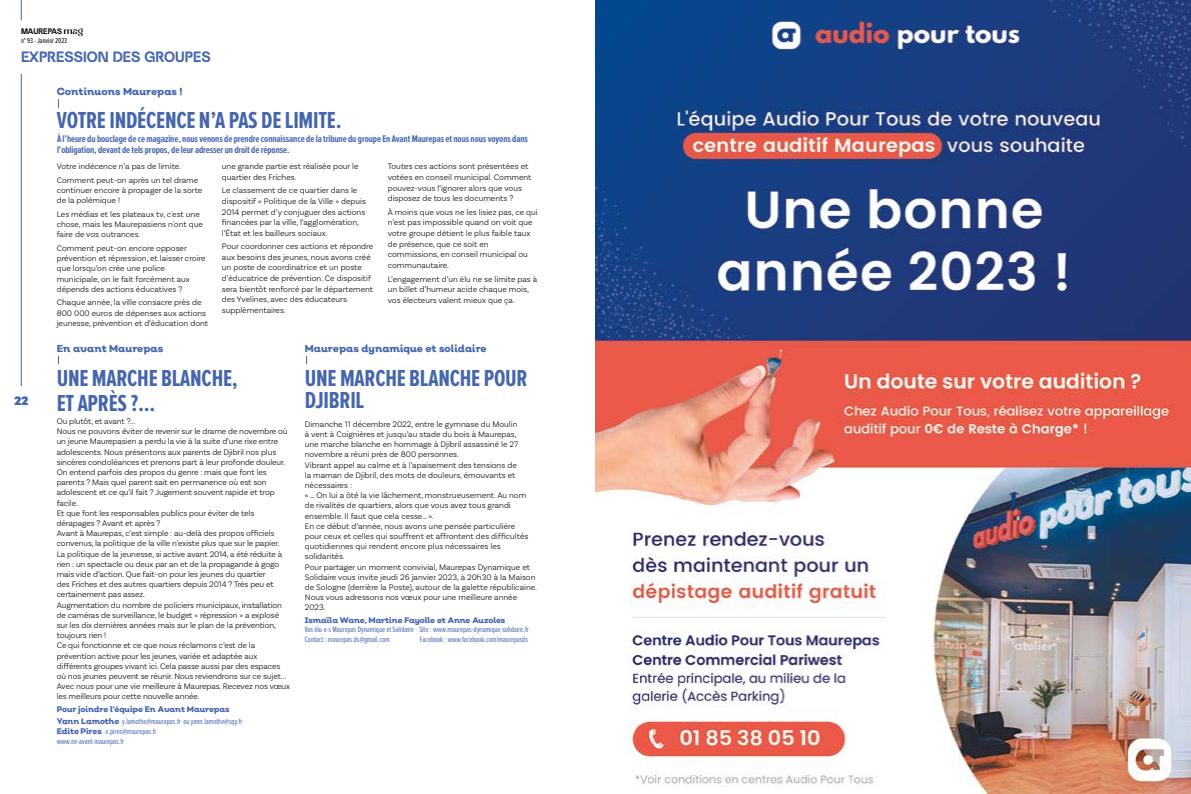
<style>
.page{position:relative;width:1191px;height:794px;background:#fff}
.page>*{position:absolute;margin:0;border:0;box-sizing:border-box;transform-origin:0 0}
.t1{font:700 24px/22px "Proxima Nova Ex Cn";letter-spacing:-.01em;color:#4565ad}
.t2{font:700 15px "Terminal Guise";color:#4565ad}
.t3{font:900 12px "Nutmeg Headline";color:#4565ad}
.t4{font:700 10px/11px "Proxima Nova Ex Cn";letter-spacing:-.01em;color:#4565ad}
.t5{font:800 10px "Nutmeg Headline";color:#4565ad}
.t6{font:300 8.5px/10.2px "Basic Sans";color:#000}
.t7{font:8px/9.9px "Proxima Nova Ex Cn";color:#4565ad}
.t8{font:800 8px "Nutmeg Headline";letter-spacing:-.01em;color:#4565ad}
.t9{font:700 8px "Terminal Guise";color:#000}
.t10{font:7.5px "Proxima Nova Ex Cn";color:#000}
.s1{font-family:"Zolina"}
.s2{font-family:"Nutmeg Headline";font-weight:800}
</style>
<div class="page">
<img style="left:595px;top:0;width:596px;height:794px">
<svg style="left:21px;top:0;width:1px;height:20px"></svg>
<hr style="left:21px;top:74px;width:1px;height:312px;background:#4565ad">
<p class="t9" style="left:21px;top:27px;width:64px">MAUREPAS <span class="s1">mag</span></p>
<p class="t10" style="left:21px;top:37px;width:48px">n° 93 - Janvier 2023</p>
<h2 class="t2" style="left:21px;top:48px;width:191px">EXPRESSION DES GROUPES</h2>
<p class="t5" style="left:57px;top:85px;width:127px">Continuons Maurepas !</p>
<h1 class="t1" style="left:57px;top:110px;width:286px">VOTRE INDÉCENCE N’A PAS DE LIMITE.</h1>
<p class="t4" style="left:57px;top:133px;width:472px">À l’heure du bouclage de ce magazine, nous venons de prendre connaissance de la tribune du groupe En Avant Maurepas et nous nous voyons dans l’obligation, devant de tels propos, de leur adresser un droit de réponse.</p>
<p class="t6" style="left:222px;top:161px;width:138px;line-height:10.6px">une grande partie est réalisée pour le quartier des Friches.</p>
<p class="t6" style="left:222px;top:185px;width:146px;line-height:10.6px">Le classement de ce quartier dans le dispositif « Politique de la Ville » depuis 2014 permet d’y conjuguer des actions financées par la ville, l’agglomération, l’État et les bailleurs sociaux.</p>
<p class="t6" style="left:222px;top:241px;width:153px;line-height:10.6px">Pour coordonner ces actions et répondre aux besoins des jeunes, nous avons créé un poste de coordinatrice et un poste d’éducatrice de prévention. Ce dispositif sera bientôt renforcé par le département des Yvelines, avec des éducateurs supplémentaires.</p>
<p class="t6" style="left:57px;top:160px;width:143px;line-height:13.2px">Votre indécence n’a pas de limite.<br>Comment peut-on après un tel drame</p>
<p class="t6" style="left:57px;top:185px;width:147px">continuer encore à propager de la sorte de la polémique !</p>
<p class="t6" style="left:57px;top:208px;width:148px">Les médias et les plateaux tv, c'est une chose, mais les Maurepasiens n'ont que faire de vos outrances.</p>
<p class="t6" style="left:57px;top:242px;width:150px">Comment peut-on encore opposer prévention et répression, et laisser croire que lorsqu’on crée une police municipale, on le fait forcément aux dépends des actions éducatives ?</p>
<p class="t6" style="left:57px;top:297px;width:153px">Chaque année, la ville consacre près de<br>800 000 euros de dépenses aux actions jeunesse, prévention et d’éducation dont</p>
<p class="t6" style="left:388px;top:161px;width:145px;line-height:10.6px">Toutes ces actions sont présentées et votées en conseil municipal. Comment pouvez-vous l’ignorer alors que vous disposez de tous les documents ?</p>
<p class="t6" style="left:388px;top:207px;width:151px;line-height:10.6px">À moins que vous ne les lisiez pas, ce qui n’est pas impossible quand on voit que votre groupe détient le plus faible taux de présence, que ce soit en commissions, en conseil municipal ou communautaire.</p>
<p class="t6" style="left:388px;top:273px;width:151px;line-height:10.6px">L’engagement d’un élu ne se limite pas à un billet d’humeur acide chaque mois, vos électeurs valent mieux que ça.</p>
<h3 class="t3" style="left:14px;top:393px;width:16px">22</h3>
<p class="t5" style="left:57px;top:342px;width:108px">En avant Maurepas</p>
<p class="t5" style="left:305px;top:342px;width:183px">Maurepas dynamique et solidaire</p>
<h1 class="t1" style="left:57px;top:367px;width:183px;line-height:24.8px">UNE MARCHE BLANCHE,<br>ET APRÈS ?...</h1>
<p class="t6" style="left:57px;top:416px;width:235px">Ou plutôt, et avant ?...<br>Nous ne pouvons éviter de revenir sur le drame de novembre où un jeune Maurepasien a perdu la vie à la suite d’une rixe entre adolescents. Nous présentons aux parents de Djibril nos plus sincères condoléances et prenons part à leur profonde douleur.<br>On entend parfois des propos du genre : mais que font les parents ? Mais quel parent sait en permanence où est son adolescent et ce qu’il fait ? Jugement souvent rapide et trop facile.<br>Et que font les responsables publics pour éviter de tels dérapages ? Avant et après ?<br>Avant à Maurepas, c’est simple : au-delà des propos officiels convenus, la politique de la ville n’existe plus que sur le papier.<br>La politique de la jeunesse, si active avant 2014, a été réduite à rien : un spectacle ou deux par an et de la propagande à gogo mais vide d’action. Que fait-on pour les jeunes du quartier<br>des Friches et des autres quartiers depuis 2014 ? Très peu et certainement pas assez.<br>Augmentation du nombre de policiers municipaux, installation de caméras de surveillance, le budget « répression » a explosé sur les dix dernières années mais sur le plan de la prévention, toujours rien !<br>Ce qui fonctionne et ce que nous réclamons c’est de la prévention active pour les jeunes, variée et adaptée aux différents groupes vivant ici. Cela passe aussi par des espaces où nos jeunes peuvent se réunir. Nous reviendrons sur ce sujet...<br>Avec nous pour une vie meilleure à Maurepas. Recevez nos vœux les meilleurs pour cette nouvelle année.</p>
<p class="t8" style="left:57px;top:704px;width:174px">Pour joindre l’équipe En Avant Maurepas</p>
<p class="t7" style="left:57px;top:717px;width:187px"><span class="s2">Yann Lamothe</span> y.lamothe@maurepas.fr ou yann.lamothe@sqy.fr<br><span class="s2">Edite Pires</span> e.pires@maurepas.fr<br>www.en-avant-maurepas.fr</p>
<h1 class="t1" style="left:305px;top:368px;width:224px">UNE MARCHE BLANCHE POUR<br>DJIBRIL</h1>
<p class="t6" style="left:305px;top:419px;width:234px">Dimanche 11 décembre 2022, entre le gymnase du Moulin<br>à vent à Coignières et jusqu’au stade du bois à Maurepas,<br>une marche blanche en hommage à Djibril assassiné le 27 novembre a réuni près de 800 personnes.<br>Vibrant appel au calme et à l’apaisement des tensions de<br>la maman de Djibril, des mots de douleurs, émouvants et nécessaires :<br>« … On lui a ôté la vie lâchement, monstrueusement. Au nom de rivalités de quartiers, alors que vous avez tous grandi ensemble. Il faut que cela cesse… ».<br>En ce début d’année, nous avons une pensée particulière<br>pour ceux et celles qui souffrent et affrontent des difficultés quotidiennes qui rendent encore plus nécessaires les solidarités.<br>Pour partager un moment convivial, Maurepas Dynamique et Solidaire vous invite jeudi 26 janvier 2023, à 20h30 à la Maison de Sologne (derrière la Poste), autour de la galette républicaine.<br>Nous vous adressons nos vœux pour une meilleure année 2023.</p>
<p class="t8" style="left:305px;top:615px;width:202px">Ismaïla Wane, Martine Fayolle et Anne Auzoles</p>
<p class="t7" style="left:305px;top:625px;width:225px;line-height:9.6px">Vos élu·e·s Maurepas Dynamique et Solidaire Site : www.maurepas-dynamique-solidaire.fr<br>Contact : maurepas.ds@gmail.com</p>
<p class="t7" style="left:420px;top:635px;width:110px">Facebook : www.facebook.com/maurepasds</p>
</div>
